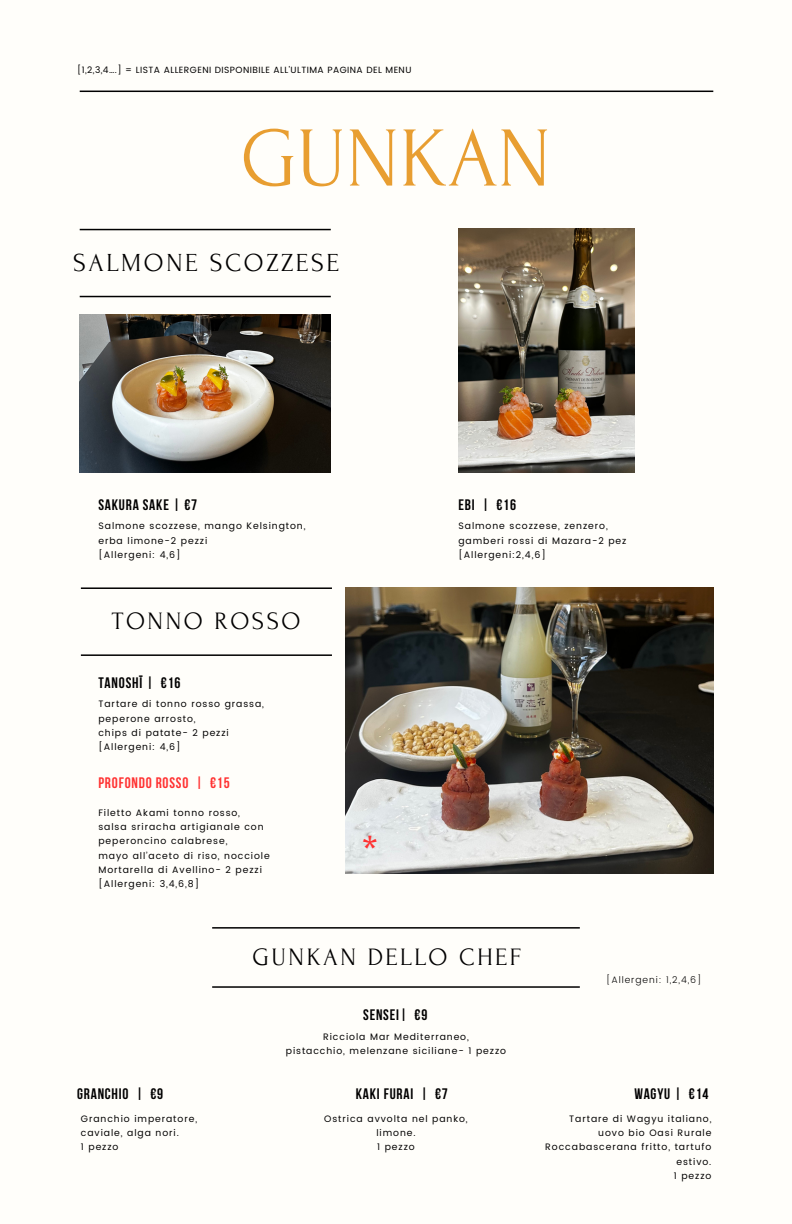
<style>
.page{position:relative;width:792px;height:1224px;background:#fffefa}
.page>*{position:absolute;margin:0;border:0;box-sizing:border-box;transform-origin:0 0}
.t1{font:85px "Forum";color:#e89e31}
.t2{font:700 34.5px "Bebas Neue";color:#ff3131}
.t3{font:26px "Forum";letter-spacing:.1em;color:#000}
.t4{font:25px "Forum";letter-spacing:.1em;color:#000}
.t5{font:700 15.2px "Bebas Neue";letter-spacing:.055em;color:#000}
.t6{font:700 15.2px "Bebas Neue";letter-spacing:.055em;color:#ff3131}
.t7{font:9.3px/14.2px "Poppins";letter-spacing:.1em;color:#000}
.t8{font:300 9.3px "Poppins";letter-spacing:.1em;color:#000}
.t9{font:9px "Poppins";letter-spacing:.05em;color:#000}
</style>
<div class="page">
<img style="left:80px;top:315px;width:251px;height:157px">
<img style="left:458px;top:229px;width:177px;height:244px">
<img style="left:346px;top:587px;width:367px;height:287px">
<hr style="left:80px;top:296px;width:251px;height:1px;background:#000">
<hr style="left:80px;top:229px;width:251px;height:1px;background:#000">
<hr style="left:80px;top:91px;width:633px;height:1px;background:#000">
<hr style="left:81px;top:654px;width:251px;height:2px;background:#000">
<hr style="left:81px;top:587px;width:251px;height:2px;background:#000">
<hr style="left:212px;top:986px;width:368px;height:2px;background:#000">
<hr style="left:212px;top:927px;width:368px;height:2px;background:#000">
<p class="t9" style="left:77px;top:64px;width:336px">[1,2,3,4….] = LISTA ALLERGENI DISPONIBILE ALL’ULTIMA PAGINA DEL MENU</p>
<p class="t1" style="left:241px;top:113px;width:312px">GUNKAN</p>
<p class="t3" style="left:73px;top:249px;width:267px">SALMONE SCOZZESE</p>
<p class="t5" style="left:98px;top:499px;width:100px">SAKURA SAKE | €7</p>
<p class="t7" style="left:98px;top:519px;width:208px">Salmone scozzese, mango Kelsington,</p>
<h4 class="t7" style="left:98px;top:533px;width:110px">erba limone-2 pezzi</h4>
<p class="t7" style="left:98px;top:548px;width:84px">[Allergeni: 4,6]</p>
<p class="t4" style="left:112px;top:607px;width:190px">TONNO ROSSO</p>
<h1 class="t5" style="left:98px;top:677px;width:84px">TANOSHĪ | €16</h1>
<h2 class="t7" style="left:98px;top:697px;width:167px">Tartare di tonno rosso grassa, peperone arrosto,</h2>
<h4 class="t7" style="left:98px;top:726px;width:132px">chips di patate- 2 pezzi</h4>
<p class="t7" style="left:98px;top:740px;width:84px">[Allergeni: 4,6]</p>
<p class="t6" style="left:98px;top:776px;width:133px">PROFONDO ROSSO | €15</p>
<p class="t7" style="left:98px;top:806px;width:143px">Filetto Akami tonno rosso,</p>
<h4 class="t7" style="left:98px;top:820px;width:167px">salsa sriracha artigianale con peperoncino calabrese,</h4>
<p class="t7" style="left:98px;top:848px;width:173px">mayo all’aceto di riso, nocciole<br>Mortarella di Avellino- 2 pezzi</p>
<p class="t7" style="left:98px;top:877px;width:102px">[Allergeni: 3,4,6,8]</p>
<p class="t2" style="left:363px;top:834px;width:15px">*</p>
<h5 class="t5" style="left:458px;top:499px;width:59px">EBI | €16</h5>
<p class="t7" style="left:458px;top:519px;width:151px">Salmone scozzese, zenzero,</p>
<h4 class="t7" style="left:458px;top:533px;width:170px">gamberi rossi di Mazara-2 pez</h4>
<p class="t7" style="left:458px;top:548px;width:89px">[Allergeni:2,4,6]</p>
<p class="t5" style="left:77px;top:1087px;width:88px">GRANCHIO | €9</p>
<h2 class="t7" style="left:81px;top:1112px;width:118px">Granchio imperatore,</h2>
<h3 class="t7" style="left:81px;top:1126px;width:99px">caviale, alga nori.</h3>
<p class="t7" style="left:81px;top:1140px;width:39px">1 pezzo</p>
<h2 class="t4" style="left:252px;top:943px;width:270px">GUNKAN DELLO CHEF</h2>
<p class="t5" style="left:363px;top:1009px;width:66px">SENSEI| €9</p>
<h4 class="t7" style="left:323px;top:1029px;width:147px">Ricciola Mar Mediterraneo,</h4>
<h4 class="t7" style="left:286px;top:1044px;width:222px">pistacchio, melenzane siciliane- 1 pezzo</h4>
<p class="t5" style="left:356px;top:1087px;width:94px">KAKI FURAI | €7</p>
<p class="t7" style="left:324px;top:1112px;width:145px">Ostrica avvolta nel panko,</p>
<p class="t7" style="left:376px;top:1126px;width:41px">limone.</p>
<p class="t7" style="left:377px;top:1140px;width:39px">1 pezzo</p>
<p class="t8" style="left:606px;top:975px;width:97px">[Allergeni: 1,2,4,6]</p>
<p class="t5" style="left:634px;top:1087px;width:76px">WAGYU | €14</p>
<p class="t7" style="left:569px;top:1112px;width:144px">Tartare di Wagyu italiano,</p>
<h4 class="t7" style="left:545px;top:1126px;width:168px;text-align:right">uovo bio Oasi Rurale<br>Roccabascerana fritto, tartufo estivo.</h4>
<p class="t7" style="left:674px;top:1169px;width:39px">1 pezzo</p>
</div>
